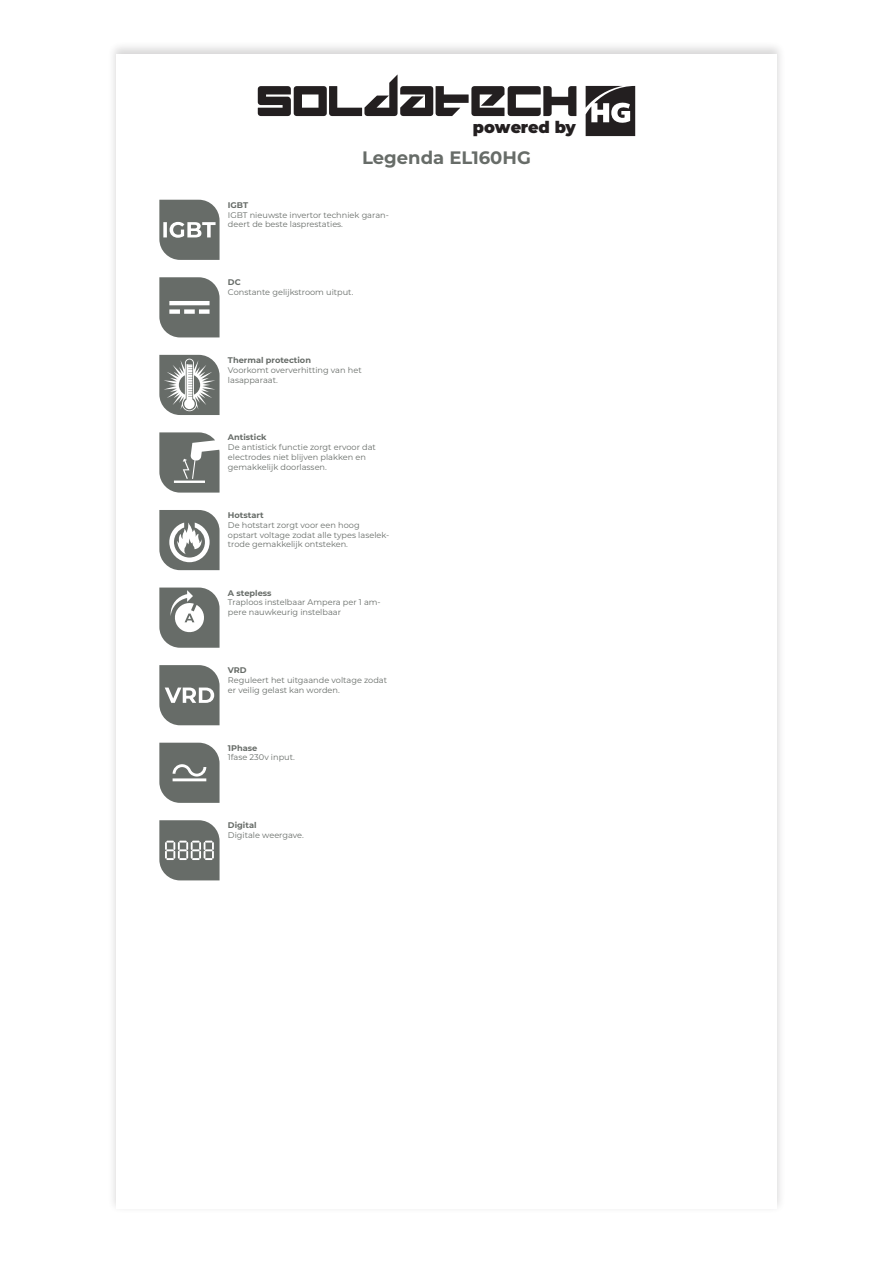
<style>
.page{position:relative;width:893px;height:1263px;background:#fff}
.page>*{position:absolute;margin:0;border:0;box-sizing:border-box;transform-origin:0 0}
.t1{font:700 18px "Montserrat";color:#676c68}
.t2{font:900 16.35px "Montserrat";color:#231f20}
.t3{font:8.25px/9.9px "Montserrat";color:#676c68}
.t4{font:700 8.25px "Montserrat";color:#676c68}
</style>
<div class="page">
<div style="left:107px;top:41px;width:679px;height:1173px;background:#231f20;opacity:.26"></div>
<div style="left:116px;top:54px;width:661px;height:1155px;background:#fff"></div>
<svg style="left:159px;top:200px;width:61px;height:60px;background:#818582"></svg>
<svg style="left:159px;top:432px;width:61px;height:61px"></svg>
<svg style="left:159px;top:277px;width:61px;height:60px;background:#7e827e"></svg>
<svg style="left:159px;top:510px;width:61px;height:60px"></svg>
<svg style="left:159px;top:355px;width:61px;height:60px"></svg>
<svg style="left:159px;top:587px;width:61px;height:61px"></svg>
<svg style="left:586px;top:86px;width:49px;height:50px"></svg>
<svg style="left:258px;top:74px;width:318px;height:42px"></svg>
<svg style="left:159px;top:665px;width:61px;height:60px;background:#808481"></svg>
<svg style="left:159px;top:820px;width:61px;height:60px;background:#808581"></svg>
<svg style="left:159px;top:743px;width:61px;height:60px;background:#7a7e7a"></svg>
<h2 class="t2" style="left:473px;top:115px;width:105px">powered by</h2>
<p class="t1" style="left:362px;top:145px;width:170px">Legenda EL160HG</p>
<p class="t4" style="left:228px;top:199px;width:22px">IGBT</p>
<p class="t3" style="left:228px;top:209px;width:162px">IGBT nieuwste invertor techniek garan&shy;deert de beste lasprestaties.</p>
<p class="t4" style="left:228px;top:276px;width:14px">DC</p>
<p class="t3" style="left:228px;top:287px;width:127px">Constante gelijkstroom uitput.</p>
<p class="t4" style="left:228px;top:354px;width:85px">Thermal protection</p>
<p class="t3" style="left:228px;top:364px;width:135px">Voorkomt oververhitting van het lasapparaat.</p>
<p class="t4" style="left:228px;top:431px;width:40px">Antistick</p>
<p class="t3" style="left:228px;top:442px;width:149px">De antistick functie zorgt ervoor dat electrodes niet blijven plakken en gemakkelijk doorlassen.</p>
<p class="t4" style="left:228px;top:509px;width:37px">Hotstart</p>
<p class="t3" style="left:228px;top:520px;width:163px">De hotstart zorgt voor een hoog opstart voltage zodat alle types laselek&shy;trode gemakkelijk ontsteken.</p>
<p class="t4" style="left:228px;top:587px;width:45px">A stepless</p>
<p class="t3" style="left:228px;top:597px;width:154px">Traploos instelbaar Ampera per 1 am&shy;pere nauwkeurig instelbaar</p>
<p class="t4" style="left:228px;top:664px;width:20px">VRD</p>
<p class="t3" style="left:228px;top:675px;width:161px">Reguleert het uitgaande voltage zodat er veilig gelast kan worden.</p>
<p class="t4" style="left:228px;top:742px;width:31px">1Phase</p>
<p class="t3" style="left:228px;top:752px;width:69px">1fase 230v input.</p>
<p class="t4" style="left:228px;top:819px;width:30px">Digital</p>
<p class="t3" style="left:228px;top:830px;width:77px">Digitale weergave.</p>
</div>
